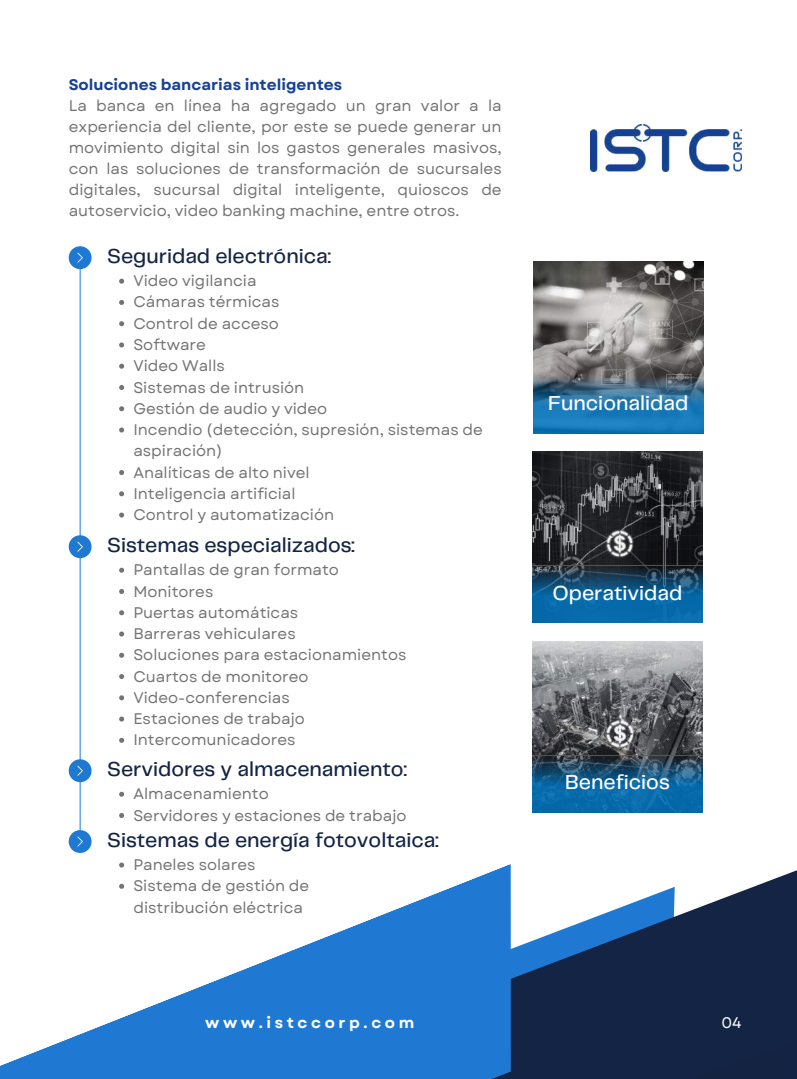
<style>
.page{position:relative;width:797px;height:1079px;background:#fff}
.page>*{position:absolute;margin:0;border:0;box-sizing:border-box;transform-origin:0 0}
.t1{font:500 21px "Telegraf";color:#fff}
.t2{font:500 20.94px "Telegraf";color:#142445}
.t3{font:500 20.94px "Telegraf";color:#fff}
.t4{font:15.38px/21.2px "Garet";color:#737373}
.t5{font:700 15.38px "Garet";color:#164194}
.t6{font:700 15.38px "Garet";letter-spacing:.235em;color:#fff}
.t7{font:15.38px "Garet";color:#fff}
</style>
<div class="page">
<svg style="left:68px;top:781px;width:729px;height:186px"></svg>
<div style="left:511px;top:967px;width:286px;height:111px;background:#142445"></div>
<svg style="left:0;top:863px;width:511px;height:215px;fill:#1f79d2"></svg>
<img style="left:533px;top:261px;width:170px;height:115px">
<img style="left:532px;top:451px;width:170px;height:114px">
<img style="left:532px;top:641px;width:170px;height:114px">
<svg style="left:533px;top:376px;width:170px;height:57px;background:#2c74a3"></svg>
<svg style="left:532px;top:565px;width:170px;height:57px;background:#0f598a"></svg>
<svg style="left:532px;top:755px;width:170px;height:57px;background:#155f8f"></svg>
<hr style="left:80px;top:256px;width:1px;height:585px;background:#1f79d2">
<svg style="left:69px;top:246px;width:23px;height:23px"></svg>
<img style="left:590px;top:125px;width:151px;height:46px">
<svg style="left:119px;top:278px;width:5px;height:5px"></svg>
<svg style="left:119px;top:300px;width:5px;height:5px"></svg>
<svg style="left:119px;top:321px;width:5px;height:5px"></svg>
<svg style="left:119px;top:342px;width:5px;height:5px"></svg>
<svg style="left:119px;top:363px;width:5px;height:5px"></svg>
<svg style="left:119px;top:385px;width:5px;height:5px"></svg>
<svg style="left:119px;top:406px;width:5px;height:5px"></svg>
<svg style="left:119px;top:427px;width:5px;height:5px"></svg>
<svg style="left:119px;top:470px;width:5px;height:5px"></svg>
<svg style="left:119px;top:491px;width:5px;height:5px"></svg>
<svg style="left:119px;top:512px;width:5px;height:5px"></svg>
<svg style="left:119px;top:567px;width:5px;height:5px"></svg>
<svg style="left:119px;top:589px;width:5px;height:5px"></svg>
<svg style="left:119px;top:610px;width:5px;height:5px"></svg>
<svg style="left:119px;top:631px;width:5px;height:5px"></svg>
<svg style="left:119px;top:652px;width:5px;height:5px"></svg>
<svg style="left:119px;top:674px;width:5px;height:5px"></svg>
<svg style="left:119px;top:695px;width:5px;height:5px"></svg>
<svg style="left:119px;top:716px;width:5px;height:5px"></svg>
<svg style="left:119px;top:737px;width:5px;height:5px"></svg>
<svg style="left:69px;top:535px;width:23px;height:23px"></svg>
<svg style="left:119px;top:791px;width:5px;height:5px"></svg>
<svg style="left:119px;top:812px;width:5px;height:5px"></svg>
<svg style="left:69px;top:759px;width:23px;height:23px"></svg>
<svg style="left:119px;top:862px;width:5px;height:5px"></svg>
<svg style="left:119px;top:883px;width:5px;height:5px"></svg>
<svg style="left:69px;top:829px;width:23px;height:23px"></svg>
<p class="t5" style="left:69px;top:73px;width:275px">Soluciones bancarias inteligentes</p>
<p class="t4" style="left:69px;top:95px;width:434px;text-align:justify">La banca en línea ha agregado un gran valor a la experiencia del cliente, por este se puede generar un movimiento digital sin los gastos generales masivos, con las soluciones de transformación de sucursales digitales, sucursal digital inteligente, quioscos de autoservicio, video banking machine, entre otros.</p>
<h2 class="t2" style="left:107px;top:247px;width:225px">Seguridad electrónica:</h2>
<p class="t4" style="left:133px;top:270px;width:351px">Video vigilancia<br>Cámaras térmicas<br>Control de acceso<br>Software<br>Video Walls<br>Sistemas de intrusión<br>Gestión de audio y video<br>Incendio (detección, supresión, sistemas de aspiración)<br>Analíticas de alto nivel<br>Inteligencia artificial<br>Control y automatización</p>
<h2 class="t2" style="left:107px;top:536px;width:249px">Sistemas especializados:</h2>
<p class="t4" style="left:133px;top:559px;width:275px">Pantallas de gran formato<br>Monitores<br>Puertas automáticas<br>Barreras vehiculares<br>Soluciones para estacionamientos<br>Cuartos de monitoreo<br>Video-conferencias<br>Estaciones de trabajo<br>Intercomunicadores</p>
<h2 class="t2" style="left:107px;top:760px;width:301px">Servidores y almacenamiento:</h2>
<p class="t4" style="left:133px;top:783px;width:275px">Almacenamiento<br>Servidores y estaciones de trabajo</p>
<h2 class="t2" style="left:107px;top:831px;width:333px">Sistemas de energía fotovoltaica:</h2>
<p class="t4" style="left:133px;top:853px;width:177px">Paneles solares<br>Sistema de gestión de distribución eléctrica</p>
<h1 class="t1" style="left:548px;top:394px;width:142px">Funcionalidad</h1>
<h1 class="t1" style="left:552px;top:584px;width:132px">Operatividad</h1>
<h2 class="t3" style="left:565px;top:772px;width:106px">Beneficios</h2>
<p class="t6" style="left:205px;top:1011px;width:211px">www.istccorp.com</p>
<p class="t7" style="left:721px;top:1011px;width:22px">04</p>
</div>
